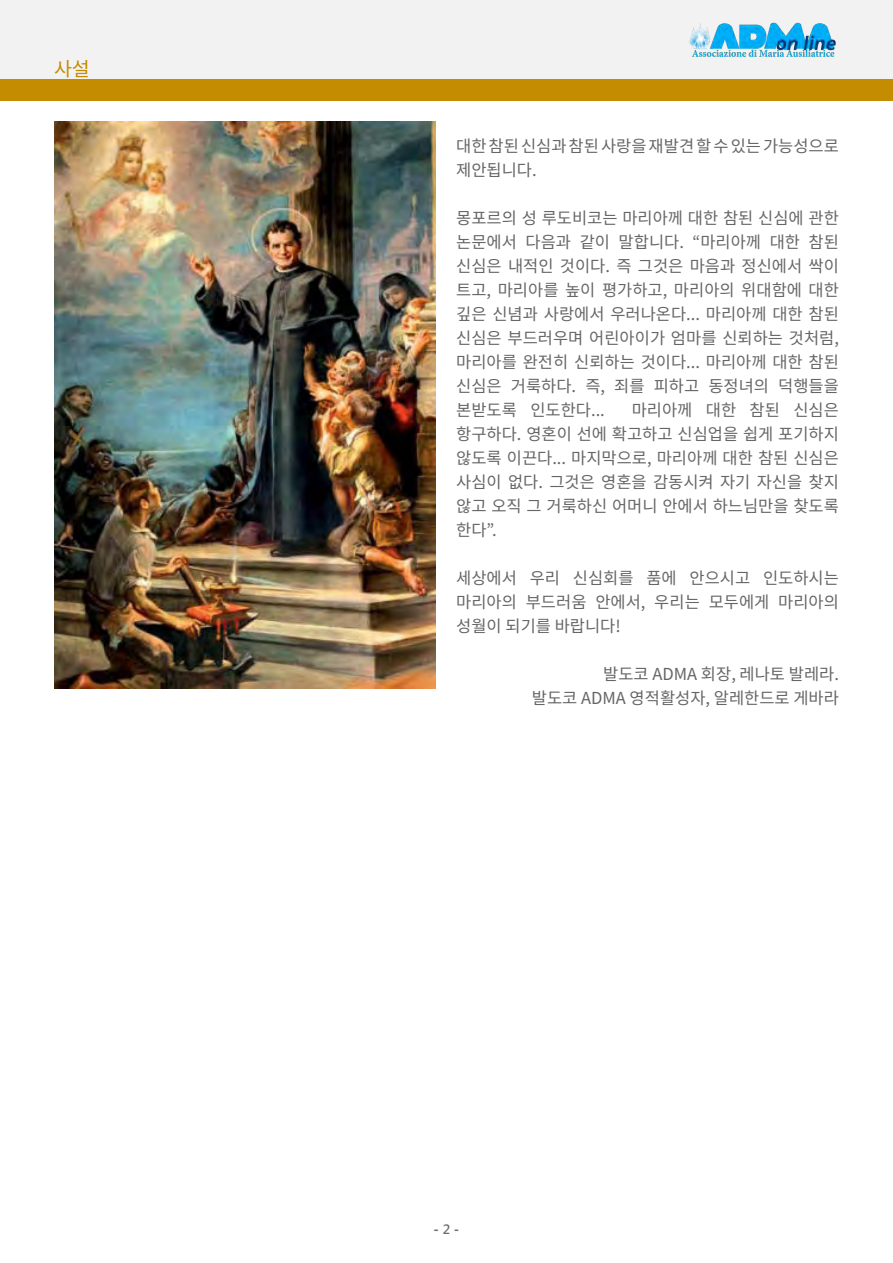
<style>
.page{position:relative;width:893px;height:1263px;background:#fff}
.page>*{position:absolute;margin:0;border:0;box-sizing:border-box;transform-origin:0 0}
.t1{font:19.5px "Noto Sans KR";color:#c48c00}
.t2{font:16.5px/24px "Noto Sans KR";color:#666;text-align:justify}
.t3{font:700 13.5px "Segoe UI";color:#6d6e70}
.s1{font-weight:600}
</style>
<div class="page">
<div style="left:0;top:0;width:893px;height:80px;background:#f2f2f2"></div>
<img style="left:689px;top:22px;width:147px;height:35px">
<img style="left:54px;top:121px;width:382px;height:567px">
<div style="left:0;top:80px;width:893px;height:20px;background:#c48c00"></div>
<p class="t1" style="left:54px;top:57px;width:37px">사설</p>
<p class="t2" style="left:456px;top:134px;width:384px">대한 참된 신심과 참된 사랑을 재발견 할 수 있는 가능성으로 제안됩니다.</p>
<p class="t2" style="left:456px;top:206px;width:384px">몽포르의 성 루도비코는 마리아께 대한 참된 신심에 관한 논문에서 다음과 같이 말합니다. “마리아께 대한 참된 신심은 내적인 것이다. 즉 그것은 마음과 정신에서 싹이 트고, 마리아를 높이 평가하고, 마리아의 위대함에 대한 깊은 신념과 사랑에서 우러나온다... 마리아께 대한 참된 신심은 부드러우며 어린아이가 엄마를 신뢰하는 것처럼, 마리아를 완전히 신뢰하는 것이다... 마리아께 대한 참된 신심은 거룩하다. 즉, 죄를 피하고 동정녀의 덕행들을 본받도록 인도한다...</p>
<p class="t2" style="left:456px;top:398px;width:384px;text-indent:175px">마리아께 대한 참된 신심은 항구하다. 영혼이 선에 확고하고 신심업을 쉽게 포기하지 않도록 이끈다... 마지막으로, 마리아께 대한 참된 신심은 사심이 없다. 그것은 영혼을 감동시켜 자기 자신을 찾지 않고 오직 그 거룩하신 어머니 안에서 하느님만을 찾도록 한다”.</p>
<p class="t2" style="left:456px;top:566px;width:384px">세상에서 우리 신심회를 품에 안으시고 인도하시는 마리아의 부드러움 안에서, 우리는 모두에게 마리아의 성월이 되기를 바랍니다!</p>
<p class="t2" style="left:603px;top:662px;width:237px">발도코 ADMA 회장, 레나토 발레라.</p>
<p class="t2" style="left:532px;top:686px;width:309px">발도코 ADMA 영적활성자, 알레한드로 게바라</p>
<p class="t3" style="left:434px;top:1217px;width:27px">- <span class="s1">2</span> -</p>
</div>
